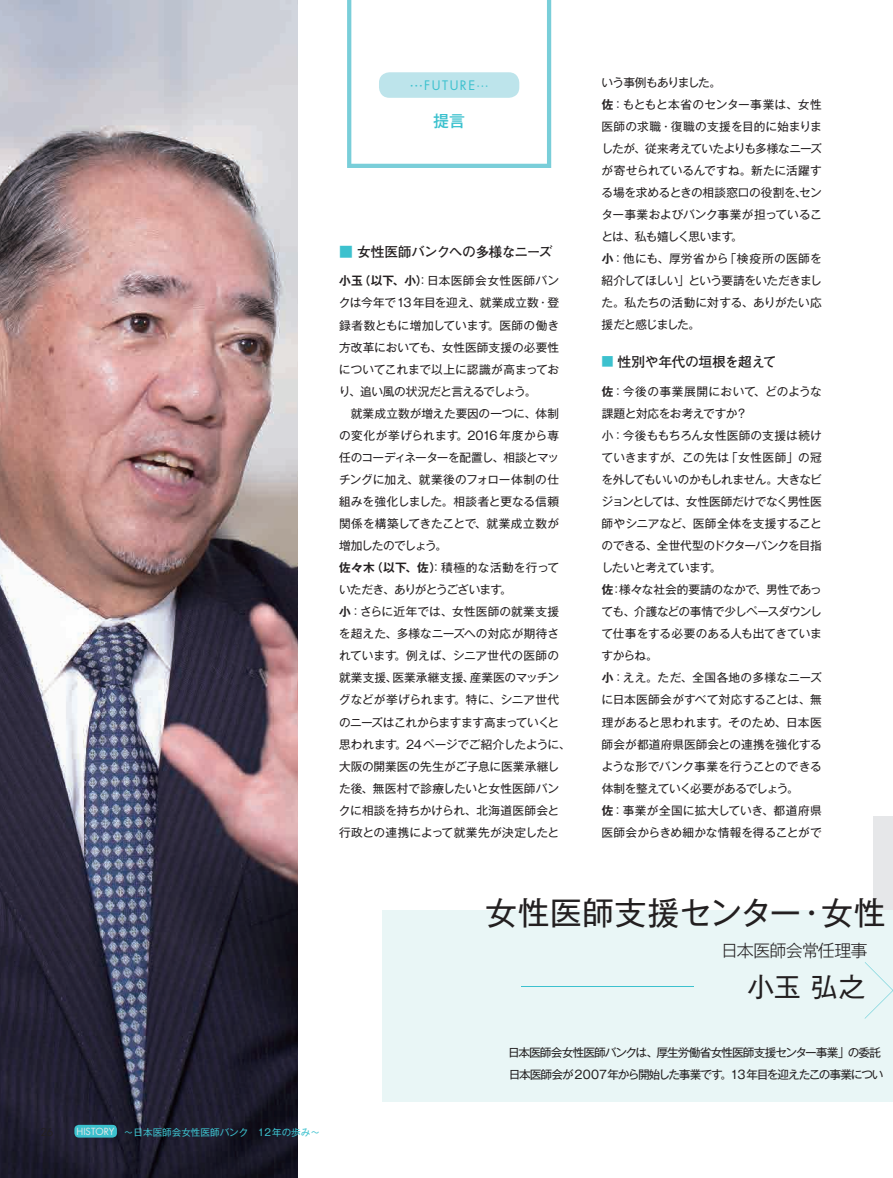
<style>
.page{position:relative;width:893px;height:1178px;background:#fff}
.page>*{position:absolute;margin:0;border:0;box-sizing:border-box;transform-origin:0 0}
.t1{font:31.95px "Gothic MB101 Pro";letter-spacing:.01em;color:#231f20}
.t2{font:26.55px "Gothic MB101 Pro";color:#231f20}
.t3{font:300 16.95px "Gothic MB101 Pro";letter-spacing:-.045em;color:#231f20}
.t4{font:500 15.9px "Gothic MB101 Pro";color:#3cc1ce}
.t5{font:700 13.8px "Futo Go B101 Pro";letter-spacing:-.04em;color:#231f20}
.t6{font:12.75px "Futura Std";letter-spacing:.12em;color:#3cc1ce}
.t7{font:11.7px/22px "Gothic MB101 Pro";letter-spacing:-.015em;color:#231f20}
.t8{font:11.7px/22px "Gothic MB101 Pro";letter-spacing:-.085em;color:#231f20}
.t9{font:9.6px "Gothic MB101 Pro";color:#3cc1ce}
.s1{font-family:"Ryumin Pro";font-size:13.8px}
.s2{font-family:"Koz Min Pro";font-weight:500}
.s3{color:#3cc1ce}
.s4{font-family:"Gothic MB101 Pro De";font-weight:700}
.s5{font-family:"Ryumin Pro";font-weight:400;font-size:12.15px;color:#3cc1ce}
.s6{font-family:"Futura Std";color:#e6e7e9}
</style>
<div class="page">
<div style="left:873px;top:816px;width:20px;height:192px;background:#e6e7e9"></div>
<img style="left:0;top:0;width:298px;height:1178px">
<div style="left:383px;top:910px;width:510px;height:191px;background:#e9f6f6"></div>
<hr style="left:522px;top:986px;width:172px;height:1px;background:#3cc1ce">
<svg style="left:347px;top:0;width:204px;height:168px"></svg>
<div style="left:379px;top:72px;width:140px;height:26px;background:#bde4eb;border-radius:10px"></div>
<svg style="left:865px;top:962px;width:28px;height:57px"></svg>
<div style="left:74px;top:1125px;width:43px;height:12px;background:#3cc1ce;border-radius:4px"></div>
<p class="t6" style="left:409px;top:77px;width:81px"><span class="s1">…</span>FUTURE<span class="s2">…</span></p>
<h3 class="t4" style="left:433px;top:108px;width:33px">提言</h3>
<p class="t5" style="left:339px;top:240px;width:215px"><span class="s3">■</span> 女性医師バンクへの多様なニーズ</p>
<p class="t7" style="left:339px;top:268px;width:233px"><span class="s4">小玉（以下、小）</span>：日本医師会女性医師バンクは今年で13 年目を迎え、就業成立数・登録者数ともに増加しています。医師の働き方改革においても、女性医師支援の必要性についてこれまで以上に認識が高まっており、追い風の状況だと言えるでしょう。<br>　就業成立数が増えた要因の一つに、体制の変化が挙げられます。2016年度から専任のコーディネーターを配置し、相談とマッチングに加え、就業後のフォロー体制の仕組みを強化しました。相談者と更なる信頼関係を構築してきたことで、就業成立数が増加したのでしょう。<br><span class="s4">佐々木（以下、佐）</span>：積極的な活動を行っていただき、ありがとうございます。<br><span class="s4">小</span>：さらに近年では、女性医師の就業支援を超えた、多様なニーズへの対応が期待されています。例えば、シニア世代の医師の就業支援、医業承継支援、産業医のマッチングなどが挙げられます。特に、シニア世代のニーズはこれからますます高まっていくと思われます。24 ページでご紹介したように、大阪の開業医の先生がご子息に医業承継した後、無医村で診療したいと女性医師バンクに相談を持ちかけられ、北海道医師会と行政との連携によって就業先が決定したと</p>
<p class="t7" style="left:601px;top:70px;width:222px">いう事例もありました。<br><span class="s4">佐</span>：もともと本省のセンター事業は、女性医師の求職・復職の支援を目的に始まりましたが、従来考えていたよりも多様なニーズが寄せられているんですね。新たに活躍する場を求めるときの相談窓口の役割を、センター事業およびバンク事業が担っていることは、私も嬉しく思います。<br><span class="s4">小</span>：他にも、厚労省から「検疫所の医師を紹介してほしい」という要請をいただきました。私たちの活動に対する、ありがたい応援だと感じました。</p>
<p class="t5" style="left:602px;top:351px;width:177px"><span class="s5">■</span> 性別や年代の垣根を超えて</p>
<p class="t7" style="left:601px;top:379px;width:222px"><span class="s4">佐</span>：今後の事業展開において、どのような課題と対応をお考えですか？<br>小：今後ももちろん女性医師の支援は続けていきますが、この先は「女性医師」の冠を外してもいいのかもしれません。大きなビジョンとしては、女性医師だけでなく男性医師やシニアなど、医師全体を支援することのできる、全世代型のドクターバンクを目指したいと考えています。<br><span class="s4">佐</span>：様々な社会的要請のなかで、男性であっても、介護などの事情で少しペースダウンして仕事をする必要のある人も出てきていますからね。<br><span class="s4">小</span>：ええ。ただ、全国各地の多様なニーズに日本医師会がすべて対応することは、無理があると思われます。そのため、日本医師会が都道府県医師会との連携を強化するような形でバンク事業を行うことのできる体制を整えていく必要があるでしょう。<br><span class="s4">佐</span>：事業が全国に拡大していき、都道府県医師会からきめ細かな情報を得ることがで</p>
<p class="t9" style="left:77px;top:1124px;width:245px"><span class="s6">HISTORY</span> ～日本医師会女性医師バンク　12年の歩み～</p>
<h1 class="t1" style="left:485px;top:886px;width:402px">女性医師支援センター・女性</h1>
<h3 class="t3" style="left:669px;top:936px;width:233px">　　　日本医師会常任理事　　</h3>
<h2 class="t2" style="left:748px;top:965px;width:146px">小玉 弘之　</h2>
<p class="t8" style="left:508px;top:1040px;width:388px">日本医師会女性医師バンクは、厚生労働省女性医師支援センター事業」の委託　日本医師会が2007年から開始した事業です。13 年目を迎えたこの事業につい　</p>
</div>
